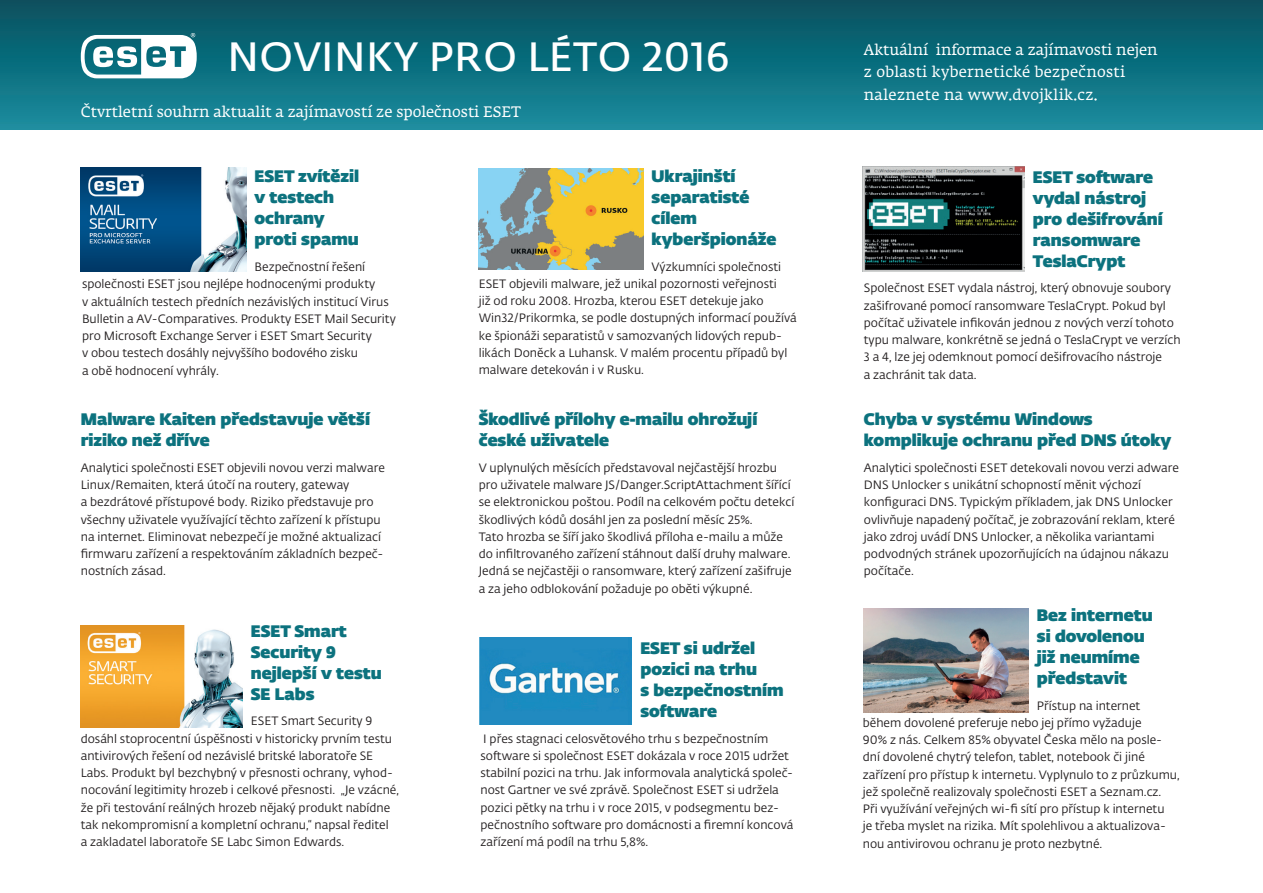
<style>
.page{position:relative;width:1263px;height:893px;background:#fff}
.page>*{position:absolute;margin:0;border:0;box-sizing:border-box;transform-origin:0 0}
.t1{font:40.5px "Fedra Sans Alt Pro Demi LF";letter-spacing:.01em;color:#fff}
.t2{font:800 16.5px/21px "Fedra Sans Dis Std";color:#0c727e}
.t3{font:15px/22.5px "Fedra Serif A Std";letter-spacing:.02em;color:#fff}
.t4{font:15px "Fedra Serif A Std";color:#fff}
.t5{font:12px/17.2px "Fedra Sans Alt Pro Book LF";color:#231f20}
</style>
<div class="page">
<div style="left:0;top:0;width:1263px;height:129px;background:linear-gradient(to bottom,#054f5d,#188d9f)"></div>
<svg style="left:81px;top:33px;width:116px;height:45px"></svg>
<img style="left:863px;top:609px;width:165px;height:103px">
<img style="left:81px;top:625px;width:161px;height:102px">
<img style="left:863px;top:166px;width:161px;height:106px">
<img style="left:81px;top:167px;width:165px;height:104px">
<img style="left:479px;top:637px;width:153px;height:87px">
<img style="left:479px;top:168px;width:164px;height:102px">
<h1 class="t1" style="left:227px;top:28px;width:504px">NOVINKY PRO LÉTO 2016</h1>
<p class="t4" style="left:81px;top:102px;width:442px">Čtvrtletní souhrn aktualit a zajímavostí ze společnosti ESET</p>
<h2 class="t2" style="left:254px;top:165px;width:106px">ESET zvítězil v testech ochrany proti spamu</h2>
<p class="t5" style="left:82px;top:258px;width:315px;text-indent:172px">Bezpečnostní řešení společnosti ESET jsou nejlépe hodnocenými produkty<br>v aktuálních testech předních nezávislých institucí Virus Bulletin a AV-Comparatives. Produkty ESET Mail Security pro Microsoft Exchange Server i ESET Smart Security<br>v obou testech dosáhly nejvyššího bodového zisku<br>a obě hodnocení vyhrály.</p>
<h2 class="t2" style="left:81px;top:408px;width:291px">Malware Kaiten představuje větší riziko než dříve</h2>
<p class="t5" style="left:81px;top:459px;width:306px">Analytici společnosti ESET objevili novou verzi malware Linux/Remaiten, která útočí na routery, gateway<br>a bezdrátové přístupové body. Riziko představuje pro všechny uživatele využívající těchto zařízení k přístupu na internet. Eliminovat nebezpečí je možné aktualizací firmwaru zařízení a respektováním základních bezpeč&shy;nostních zásad.</p>
<h2 class="t2" style="left:251px;top:619px;width:132px">ESET Smart<br>Security 9 nejlepší v testu<br>SE Labs</h2>
<p class="t5" style="left:81px;top:712px;width:320px;text-indent:170px">ESET Smart Security 9 dosáhl stoprocentní úspěšnosti v historicky prvním testu antivirových řešení od nezávislé britské laboratoře SE Labs. Produkt byl bezchybný v přesnosti ochrany, vyhod&shy;nocování legitimity hrozeb i celkové přesnosti. „Je vzácné, že při testování reálných hrozeb nějaký produkt nabídne tak nekompromisní a kompletní ochranu,“ napsal ředitel<br>a zakladatel laboratoře SE Labc Simon Edwards.</p>
<h2 class="t2" style="left:652px;top:164px;width:126px">Ukrajinští separatisté cílem kyberšpionáže</h2>
<p class="t5" style="left:479px;top:257px;width:320px;text-indent:173px">Výzkumníci společnosti ESET objevili malware, jež unikal pozornosti veřejnosti<br>již od roku 2008. Hrozba, kterou ESET detekuje jako Win32/Prikormka, se podle dostupných informací používá ke špionáži separatistů v samozvaných lidových repub&shy;likách Doněck a Luhansk. V malém procentu případů byl malware detekován i v Rusku.</p>
<h2 class="t2" style="left:479px;top:408px;width:280px">Škodlivé přílohy e-mailu ohrožují české uživatele</h2>
<p class="t5" style="left:479px;top:459px;width:317px">V uplynulých měsících představoval nejčastější hrozbu pro uživatele malware JS/Danger.ScriptAttachment šířící se elektronickou poštou. Podíl na celkovém počtu detekcí škodlivých kódů dosáhl jen za poslední měsíc 25%.<br>Tato hrozba se šíří jako škodlivá příloha e-mailu a může do infiltrovaného zařízení stáhnout další druhy malware.<br>Jedná se nejčastěji o ransomware, který zařízení zašifruje a za jeho odblokování požaduje po oběti výkupné.</p>
<h2 class="t2" style="left:640px;top:636px;width:145px">ESET si udržel pozici na trhu<br>s bezpečnostním software</h2>
<p class="t5" style="left:480px;top:729px;width:315px">I přes stagnaci celosvětového trhu s bezpečnostním software si společnost ESET dokázala v roce 2015 udržet stabilní pozici na trhu. Jak informovala analytická společ&shy;nost Gartner ve své zprávě. Společnost ESET si udržela pozici pětky na trhu i v roce 2015, v podsegmentu bez&shy;pečnostního software pro domácnosti a firemní koncová zařízení má podíl na trhu 5,8%.</p>
<p class="t3" style="left:864px;top:40px;width:295px">Aktuální informace a zajímavosti nejen z oblasti kybernetické bezpečnosti naleznete na www.dvojklik.cz.</p>
<h2 class="t2" style="left:1033px;top:165px;width:131px">ESET software vydal nástroj pro dešifrování ransomware<br>TeslaCrypt</h2>
<p class="t5" style="left:864px;top:279px;width:318px">Společnost ESET vydala nástroj, který obnovuje soubory zašifrované pomocí ransomware TeslaCrypt. Pokud byl počítač uživatele infikován jednou z nových verzí tohoto typu malware, konkrétně se jedná o TeslaCrypt ve verzích 3 a 4, lze jej odemknout pomocí dešifrovacího nástroje<br>a zachránit tak data.</p>
<h2 class="t2" style="left:864px;top:408px;width:309px">Chyba v systému Windows komplikuje ochranu před DNS útoky</h2>
<p class="t5" style="left:864px;top:459px;width:317px">Analytici společnosti ESET detekovali novou verzi adware DNS Unlocker s unikátní schopností měnit výchozí konfiguraci DNS. Typickým příkladem, jak DNS Unlocker ovlivňuje napadený počítač, je zobrazování reklam, které jako zdroj uvádí DNS Unlocker, a několika variantami podvodných stránek upozorňujících na údajnou nákazu počítače.</p>
<h2 class="t2" style="left:1037px;top:603px;width:117px">Bez internetu si dovolenou již neumíme představit</h2>
<p class="t5" style="left:863px;top:696px;width:318px;text-indent:174px">Přístup na internet během dovolené preferuje nebo jej přímo vyžaduje<br>90% z nás. Celkem 85% obyvatel Česka mělo na posle&shy;dní dovolené chytrý telefon, tablet, notebook či jiné zařízení pro přístup k internetu. Vyplynulo to z průzkumu, jež společně realizovaly společnosti ESET a Seznam.cz.<br>Při využívání veřejných wi-fi sítí pro přístup k internetu<br>je třeba myslet na rizika. Mít spolehlivou a aktualizova&shy;nou antivirovou ochranu je proto nezbytné.</p>
</div>
